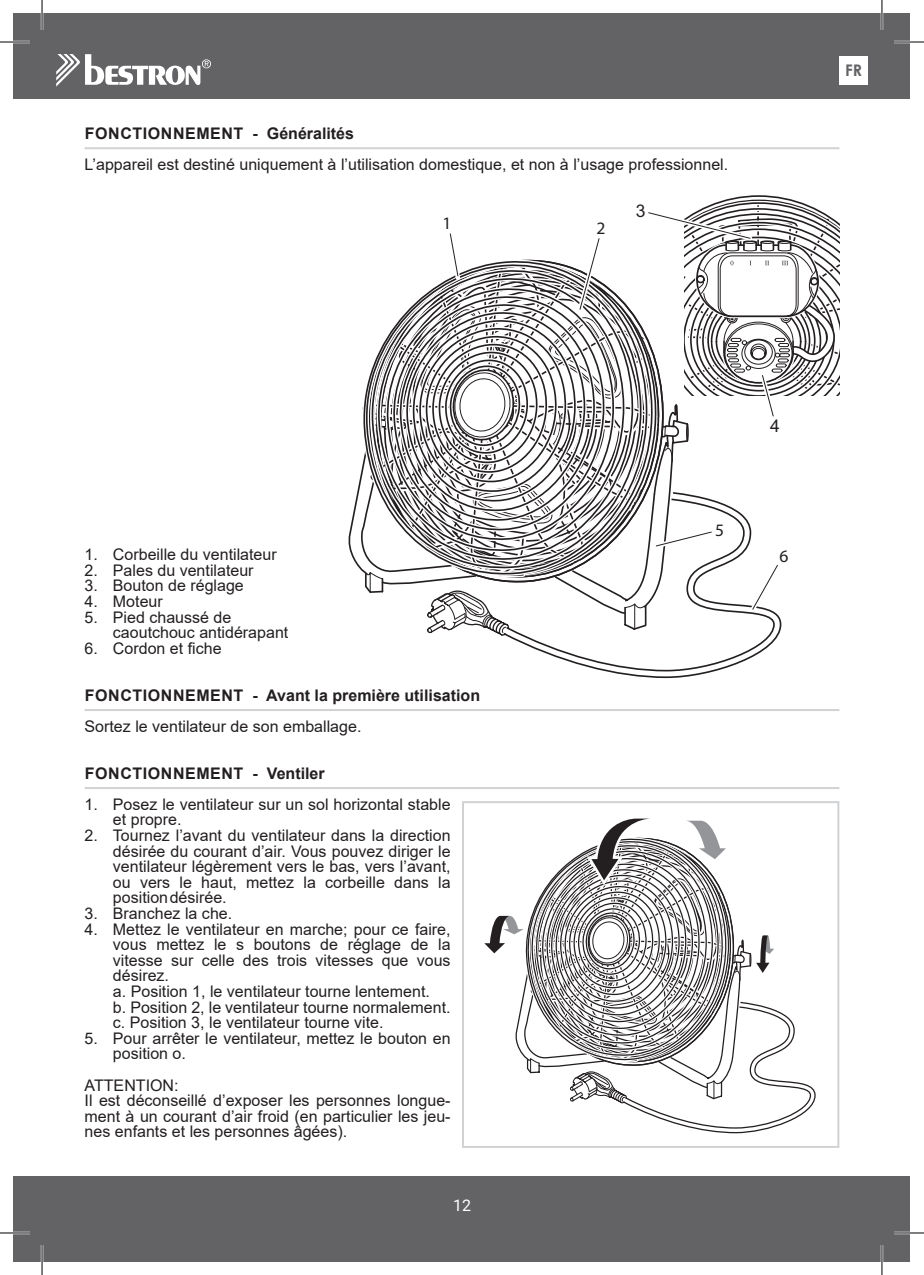
<style>
.page{position:relative;width:924px;height:1275px;background:#fff}
.page>*{position:absolute;margin:0;border:0;box-sizing:border-box;transform-origin:0 0}
.t1{font:17.6px "Arial";color:#231f20}
.t2{font:17.6px "Arial";color:#231f20}
.t3{font:16px/15.6px "Arial";color:#231f20}
.t4{font:700 16px "Arial";letter-spacing:.035em;color:#231f20}
.t5{font:700 16px "Arial";letter-spacing:.015em;color:#231f20}
.t6{font:16px "Roboto";color:#fff}
.t7{font:700 16px "Century Gothic";color:#636366}
</style>
<div class="page">
<div style="left:14px;top:14px;width:895px;height:85px;background:#636366"></div>
<div style="left:14px;top:1176px;width:895px;height:85px;background:#636366"></div>
<svg style="left:56px;top:54px;width:155px;height:33px"></svg>
<div style="left:839px;top:56px;width:28px;height:29px;background:#fff"></div>
<hr style="left:85px;top:147px;width:754px;height:2px;background:#d1d2d4">
<hr style="left:85px;top:709px;width:754px;height:2px;background:#d1d2d4">
<hr style="left:85px;top:787px;width:754px;height:2px;background:#d1d2d4">
<svg style="left:507px;top:636px;width:271px;height:42px"></svg>
<svg style="left:348px;top:195px;width:491px;height:441px"></svg>
<svg style="left:484px;top:818px;width:331px;height:315px"></svg>
<div style="left:462px;top:801px;width:377px;height:347px;border:2px solid #d1d2d4"></div>
<hr style="left:0;top:41px;width:30px;height:2px;background:#fff">
<hr style="left:893px;top:41px;width:30px;height:2px;background:#fff">
<hr style="left:0;top:1231px;width:30px;height:3px;background:#fff">
<hr style="left:893px;top:1231px;width:30px;height:3px;background:#fff">
<hr style="left:41px;top:0;width:2px;height:30px;background:#fff">
<hr style="left:41px;top:1245px;width:2px;height:30px;background:#fff">
<hr style="left:880px;top:0;width:2px;height:30px;background:#fff">
<hr style="left:880px;top:1245px;width:2px;height:30px;background:#fff">
<hr style="left:0;top:42px;width:30px;height:1px;background:#000">
<hr style="left:893px;top:42px;width:30px;height:1px;background:#000">
<hr style="left:0;top:1232px;width:30px;height:1px;background:#000">
<hr style="left:893px;top:1232px;width:30px;height:1px;background:#000">
<hr style="left:42px;top:0;width:1px;height:30px;background:#000">
<hr style="left:42px;top:1245px;width:1px;height:30px;background:#000">
<hr style="left:881px;top:0;width:1px;height:30px;background:#000">
<hr style="left:881px;top:1245px;width:1px;height:30px;background:#000">
<p class="t4" style="left:85px;top:122px;width:270px">FONCTIONNEMENT - Généralités</p>
<p class="t3" style="left:85px;top:156px;width:644px">L’appareil est destiné uniquement à l’utilisation domestique, et non à l’usage professionnel.</p>
<p class="t1" style="left:442px;top:213px;width:10px">1</p>
<p class="t1" style="left:596px;top:217px;width:10px">2</p>
<p class="t2" style="left:635px;top:200px;width:11px">3</p>
<p class="t7" style="left:844px;top:58px;width:18px">FR</p>
<p class="t3" style="left:85px;top:546px;width:193px">1. Corbeille du ventilateur</p>
<p class="t3" style="left:85px;top:562px;width:170px">2. Pales du ventilateur</p>
<p class="t3" style="left:85px;top:578px;width:161px">3. Bouton de réglage</p>
<p class="t3" style="left:85px;top:593px;width:80px">4. Moteur</p>
<p class="t3" style="left:113px;top:609px;width:177px;text-indent:-28px">5. Pied chaussé de caoutchouc antidérapant</p>
<p class="t3" style="left:85px;top:640px;width:138px">6. Cordon et fiche</p>
<p class="t5" style="left:85px;top:683px;width:396px">FONCTIONNEMENT - Avant la première utilisation</p>
<p class="t3" style="left:85px;top:718px;width:278px">Sortez le ventilateur de son emballage.</p>
<p class="t4" style="left:85px;top:761px;width:241px">FONCTIONNEMENT - Ventiler</p>
<p class="t3" style="left:113px;top:796px;width:339px;text-indent:-28px">1. Posez le ventilateur sur un sol horizontal stable et propre.</p>
<p class="t3" style="left:113px;top:827px;width:339px;text-align:justify;text-indent:-28px">2. Tournez l’avant du ventilateur dans la direction désirée du courant d’air. Vous pouvez diriger le ventilateur légèrement vers le bas, vers l’avant, ou vers le haut, mettez la corbeille dans la positiondésirée.</p>
<p class="t3" style="left:85px;top:905px;width:149px">3. Branchez la che.</p>
<p class="t3" style="left:113px;top:921px;width:339px;text-indent:-28px">4. Mettez le ventilateur en marche; pour ce faire, vous mettez le s boutons de réglage de la vitesse sur celle des trois vitesses que vous désirez.<br>a. Position 1, le ventilateur tourne lentement.<br>b. Position 2, le ventilateur tourne normalement. c. Position 3, le ventilateur tourne vite.</p>
<p class="t3" style="left:113px;top:1030px;width:339px;text-indent:-28px">5. Pour arrêter le ventilateur, mettez le bouton en position o.</p>
<p class="t3" style="left:85px;top:1077px;width:367px">ATTENTION:<br>Il est déconseillé d’exposer les personnes longue&shy;ment à un courant d’air froid (en particulier les jeu&shy;nes enfants et les personnes âgées).</p>
<p class="t6" style="left:453px;top:1193px;width:19px">12</p>
<p class="t1" style="left:714px;top:519px;width:10px">5</p>
<p class="t2" style="left:769px;top:414px;width:11px">4</p>
<p class="t1" style="left:779px;top:545px;width:10px">6</p>
</div>
